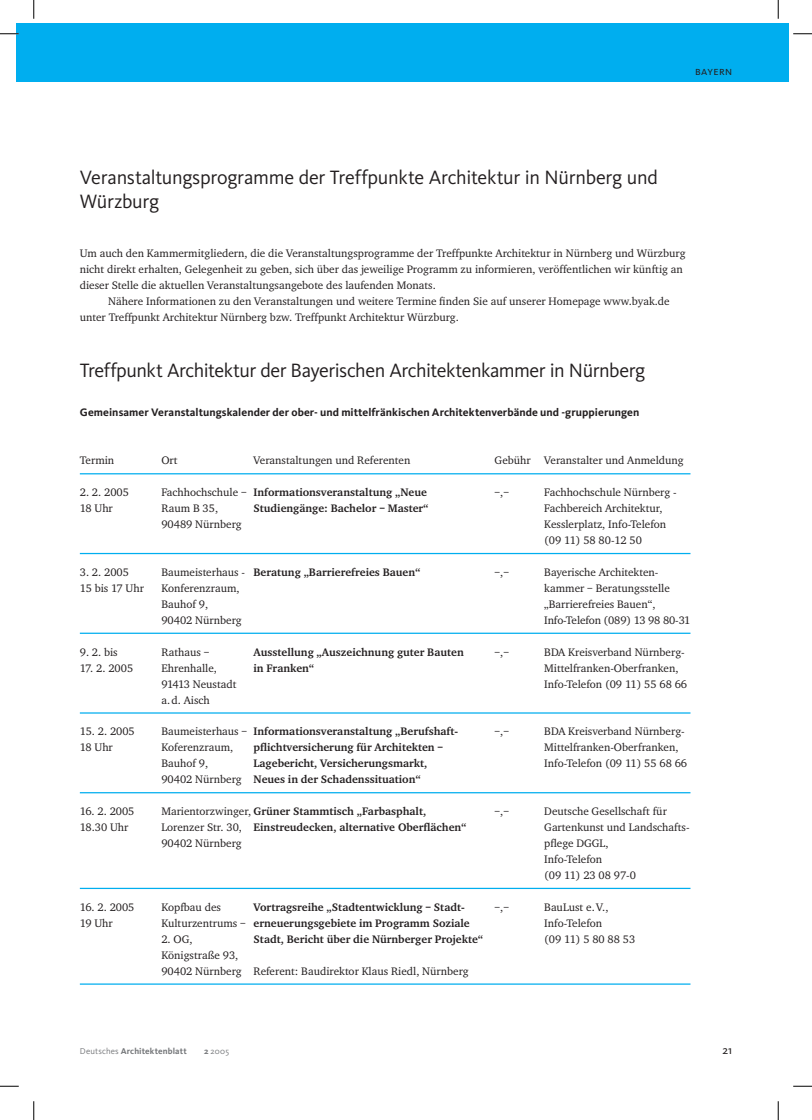
<style>
.page{position:relative;width:812px;height:1120px;background:#fff}
.page>*{position:absolute;margin:0;border:0;box-sizing:border-box;transform-origin:0 0}
.t1{font:20px/23.9px "Kievit";letter-spacing:-.02em;color:#231f20}
.t2{font:11.88px "Kievit Regular SC";letter-spacing:.03em;color:#231f20}
.t3{font:11.88px "Kievit";color:#231f20}
.t4{font:11.25px/16px "Charter EF";color:#231f20}
.t5{font:700 11.25px "Charter EF";color:#231f20}
.t6{font:700 11.25px "Kievit";letter-spacing:.005em;color:#231f20}
.t7{font:700 8.75px "Kievit";letter-spacing:.015em;color:#76787b}
.t8{font:8.75px "Kievit";color:#76787b}
.s1{font-weight:400}
.s2{font-weight:700}
</style>
<div class="page">
<div style="left:16px;top:23px;width:18px;height:59px;background:#00aeef"></div>
<div style="left:34px;top:23px;width:754px;height:59px;background:#00aeef"></div>
<hr style="left:80px;top:473px;width:610px;height:1px;background:#00aeef">
<hr style="left:80px;top:553px;width:610px;height:1px;background:#00aeef">
<hr style="left:80px;top:633px;width:610px;height:1px;background:#00aeef">
<hr style="left:80px;top:712px;width:610px;height:2px;background:#00aeef">
<hr style="left:80px;top:792px;width:610px;height:1px;background:#00aeef">
<hr style="left:80px;top:888px;width:610px;height:1px;background:#00aeef">
<hr style="left:80px;top:983px;width:610px;height:2px;background:#00aeef">
<svg style="left:0;top:33px;width:19px;height:2px"></svg>
<svg style="left:793px;top:33px;width:19px;height:2px"></svg>
<svg style="left:0;top:1086px;width:19px;height:1px"></svg>
<svg style="left:793px;top:1086px;width:19px;height:1px"></svg>
<svg style="left:33px;top:0;width:2px;height:19px"></svg>
<svg style="left:33px;top:1101px;width:2px;height:19px"></svg>
<svg style="left:777px;top:0;width:2px;height:19px"></svg>
<svg style="left:777px;top:1101px;width:2px;height:19px"></svg>
<h1 class="t1" style="left:80px;top:165px;width:579px">Veranstaltungsprogramme der Treffpunkte Architektur in Nürnberg und<br>Würzburg</h1>
<p class="t2" style="left:695px;top:63px;width:38px">bayern</p>
<p class="t4" style="left:80px;top:245px;width:607px">Um auch den Kammermitgliedern, die die Veranstaltungsprogramme der Treffpunkte Architektur in Nürnberg und Würzburg nicht direkt erhalten, Gelegenheit zu geben, sich über das jeweilige Programm zu informieren, veröffentlichen wir künftig an dieser Stelle die aktuellen Veranstaltungsangebote des laufenden Monats.</p>
<p class="t4" style="left:80px;top:293px;width:591px;text-indent:28px">Nähere Informationen zu den Veranstaltungen und weitere Termine finden Sie auf unserer Homepage www.byak.de unter Treffpunkt Architektur Nürnberg bzw. Treffpunkt Architektur Würzburg.</p>
<h1 class="t1" style="left:80px;top:358px;width:567px">Treffpunkt Architektur der Bayerischen Architektenkammer in Nürnberg</h1>
<p class="t6" style="left:80px;top:406px;width:561px">Gemeinsamer Veranstaltungskalender der ober- und mittelfränkischen Architektenverbände und -gruppierungen</p>
<p class="t4" style="left:80px;top:452px;width:36px">Termin</p>
<p class="t4" style="left:161px;top:452px;width:18px">Ort</p>
<p class="t4" style="left:253px;top:452px;width:158px">Veranstaltungen und Referenten</p>
<p class="t4" style="left:494px;top:452px;width:191px">Gebühr Veranstalter und Anmeldung</p>
<p class="t4" style="left:80px;top:484px;width:51px">2. 2. 2005</p>
<p class="t5" style="left:161px;top:485px;width:267px"><span class="s1">Fachhochschule –</span> Informationsveranstaltung „Neue</p>
<p class="t4" style="left:494px;top:484px;width:16px">–,–</p>
<p class="t4" style="left:544px;top:484px;width:134px">Fachhochschule Nürnberg -</p>
<p class="t4" style="left:80px;top:500px;width:35px">18 Uhr</p>
<p class="t4" style="left:161px;top:500px;width:58px">Raum B 35,</p>
<p class="t5" style="left:253px;top:501px;width:176px">Studiengänge: Bachelor – Master“</p>
<p class="t4" style="left:544px;top:500px;width:120px">Fachbereich Architektur,</p>
<p class="t4" style="left:161px;top:516px;width:82px">90489 Nürnberg</p>
<p class="t4" style="left:544px;top:516px;width:123px">Kesslerplatz, Info-Telefon (09 11) 58 80-12 50</p>
<p class="t4" style="left:80px;top:564px;width:51px">3. 2. 2005</p>
<p class="t5" style="left:161px;top:565px;width:261px"><span class="s1">Baumeisterhaus -</span> Beratung „Barrierefreies Bauen“</p>
<p class="t4" style="left:494px;top:564px;width:16px">–,–</p>
<p class="t4" style="left:544px;top:564px;width:116px">Bayerische Architekten-</p>
<p class="t4" style="left:80px;top:580px;width:66px">15 bis 17 Uhr</p>
<p class="t4" style="left:161px;top:580px;width:80px">Konferenzraum,</p>
<p class="t4" style="left:544px;top:580px;width:127px">kammer – Beratungsstelle</p>
<p class="t4" style="left:161px;top:596px;width:48px">Bauhof 9,</p>
<p class="t4" style="left:544px;top:596px;width:113px">„Barrierefreies Bauen“,</p>
<p class="t4" style="left:161px;top:612px;width:82px">90402 Nürnberg</p>
<p class="t4" style="left:544px;top:612px;width:148px">Info-Telefon (089) 13 98 80-31</p>
<p class="t4" style="left:80px;top:644px;width:39px">9. 2. bis</p>
<p class="t4" style="left:161px;top:644px;width:49px">Rathaus –</p>
<p class="t5" style="left:253px;top:645px;width:212px">Ausstellung „Auszeichnung guter Bauten</p>
<p class="t4" style="left:494px;top:644px;width:16px">–,–</p>
<p class="t4" style="left:544px;top:644px;width:142px">BDA Kreisverband Nürnberg-</p>
<p class="t4" style="left:80px;top:660px;width:55px">17. 2. 2005</p>
<p class="t4" style="left:161px;top:660px;width:57px">Ehrenhalle,</p>
<p class="t5" style="left:253px;top:661px;width:62px">in Franken“</p>
<p class="t4" style="left:544px;top:660px;width:136px">Mittelfranken-Oberfranken,</p>
<p class="t4" style="left:161px;top:675px;width:77px">91413 Neustadt</p>
<p class="t4" style="left:544px;top:675px;width:144px">Info-Telefon (09 11) 55 68 66</p>
<p class="t4" style="left:161px;top:691px;width:50px">a. d. Aisch</p>
<p class="t4" style="left:80px;top:723px;width:56px">15. 2. 2005</p>
<p class="t5" style="left:161px;top:725px;width:298px"><span class="s1">Baumeisterhaus –</span> Informationsveranstaltung „Berufshaft-</p>
<p class="t4" style="left:494px;top:723px;width:16px">–,–</p>
<p class="t4" style="left:544px;top:723px;width:142px">BDA Kreisverband Nürnberg-</p>
<p class="t4" style="left:80px;top:739px;width:35px">18 Uhr</p>
<p class="t4" style="left:161px;top:739px;width:73px">Koferenzraum,</p>
<p class="t5" style="left:253px;top:741px;width:191px">pflichtversicherung für Architekten –</p>
<p class="t4" style="left:544px;top:739px;width:136px">Mittelfranken-Oberfranken,</p>
<p class="t4" style="left:161px;top:755px;width:48px">Bauhof 9,</p>
<p class="t5" style="left:253px;top:756px;width:175px">Lagebericht, Versicherungsmarkt,</p>
<p class="t4" style="left:544px;top:755px;width:144px">Info-Telefon (09 11) 55 68 66</p>
<p class="t5" style="left:161px;top:772px;width:261px"><span class="s1">90402 Nürnberg</span> Neues in der Schadenssituation“</p>
<p class="t4" style="left:80px;top:803px;width:56px">16. 2. 2005</p>
<p class="t5" style="left:161px;top:804px;width:266px"><span class="s1">Marientorzwinger,</span> Grüner Stammtisch „Farbasphalt,</p>
<p class="t4" style="left:494px;top:803px;width:16px">–,–</p>
<p class="t4" style="left:544px;top:803px;width:124px">Deutsche Gesellschaft für</p>
<p class="t4" style="left:80px;top:819px;width:50px">18.30 Uhr</p>
<p class="t5" style="left:161px;top:820px;width:307px"><span class="s1">Lorenzer Str. 30,</span> Einstreudecken, alternative Oberflächen“</p>
<p class="t4" style="left:544px;top:819px;width:147px">Gartenkunst und Landschafts-</p>
<p class="t4" style="left:161px;top:835px;width:82px">90402 Nürnberg</p>
<p class="t4" style="left:544px;top:835px;width:93px">pflege DGGL,<br>Info-Telefon<br>(09 11) 23 08 97-0</p>
<p class="t4" style="left:80px;top:899px;width:56px">16. 2. 2005</p>
<p class="t4" style="left:161px;top:899px;width:61px">Kopfbau des</p>
<p class="t5" style="left:253px;top:900px;width:213px">Vortragsreihe „Stadtentwicklung – Stadt-</p>
<p class="t4" style="left:494px;top:899px;width:16px">–,–</p>
<p class="t4" style="left:544px;top:899px;width:66px">BauLust e. V.,</p>
<p class="t4" style="left:80px;top:915px;width:34px">19 Uhr</p>
<p class="t5" style="left:161px;top:916px;width:310px"><span class="s1">Kulturzentrums –</span> erneuerungsgebiete im Programm Soziale</p>
<p class="t4" style="left:544px;top:915px;width:60px">Info-Telefon</p>
<p class="t4" style="left:161px;top:931px;width:33px">2. OG,</p>
<p class="t5" style="left:253px;top:932px;width:231px">Stadt, Bericht über die Nürnberger Projekte“</p>
<p class="t4" style="left:544px;top:931px;width:93px">(09 11) 5 80 88 53</p>
<p class="t4" style="left:161px;top:947px;width:309px">Königstraße 93,<br>90402 Nürnberg Referent: Baudirektor Klaus Riedl, Nürnberg</p>
<p class="t7" style="left:80px;top:1046px;width:108px"><span class="s1">Deutsches</span> Architektenblatt</p>
<p class="t8" style="left:204px;top:1046px;width:26px"><span class="s2">2</span> 2005</p>
<p class="t3" style="left:722px;top:1043px;width:11px">21</p>
</div>
